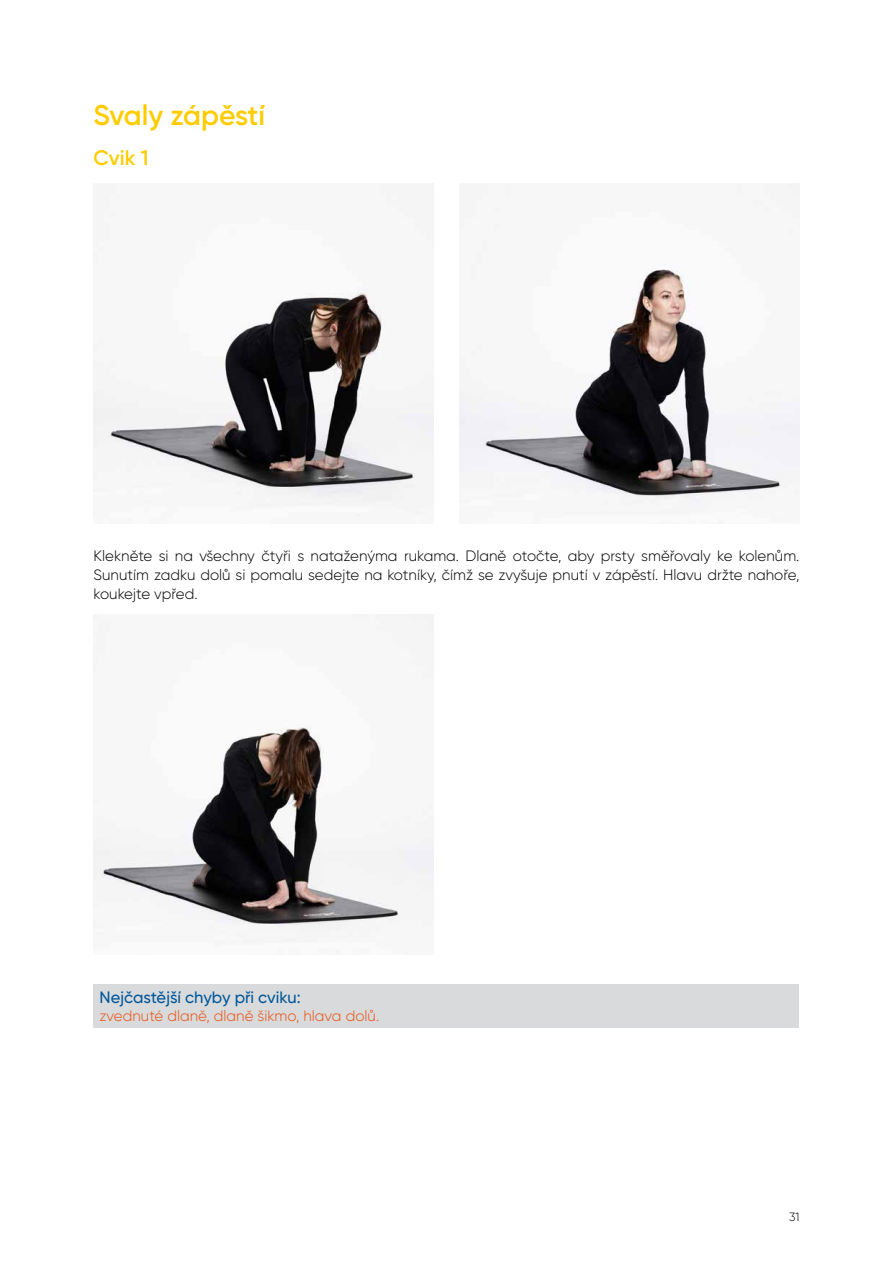
<style>
.page{position:relative;width:893px;height:1263px;background:#fff}
.page>*{position:absolute;margin:0;border:0;box-sizing:border-box;transform-origin:0 0}
.t1{font:600 28.5px "Gilroy";letter-spacing:-.01em;color:#fecc00}
.t2{font:600 21px "Gilroy";color:#fecc00}
.t3{font:500 16.5px "Gilroy";color:#00579a}
.t4{font:300 15px/18.8px "Gilroy";color:#000;text-align:justify}
.t5{font:300 15px "Gilroy";color:#e85113}
.t6{font:300 12px "Gilroy";color:#000}
</style>
<div class="page">
<img style="left:94px;top:184px;width:340px;height:333px">
<img style="left:459px;top:184px;width:340px;height:340px">
<img style="left:94px;top:614px;width:340px;height:339px">
<div style="left:94px;top:984px;width:705px;height:43px;background:#d9dadb"></div>
<h1 class="t1" style="left:94px;top:97px;width:173px">Svaly zápěstí</h1>
<h2 class="t2" style="left:94px;top:144px;width:57px">Cvik 1</h2>
<p class="t4" style="left:94px;top:546px;width:707px">Klekněte si na všechny čtyři s nataženýma rukama. Dlaně otočte, aby prsty směřovaly ke kolenům.<br>Sunutím zadku dolů si pomalu sedejte na kotníky, čímž se zvyšuje pnutí v zápěstí. Hlavu držte nahoře, koukejte vpřed.</p>
<p class="t3" style="left:100px;top:987px;width:203px">Nejčastější chyby při cviku:</p>
<p class="t5" style="left:100px;top:1007px;width:281px">zvednuté dlaně, dlaně šikmo, hlava dolů.</p>
<p class="t6" style="left:789px;top:1209px;width:12px">31</p>
</div>
